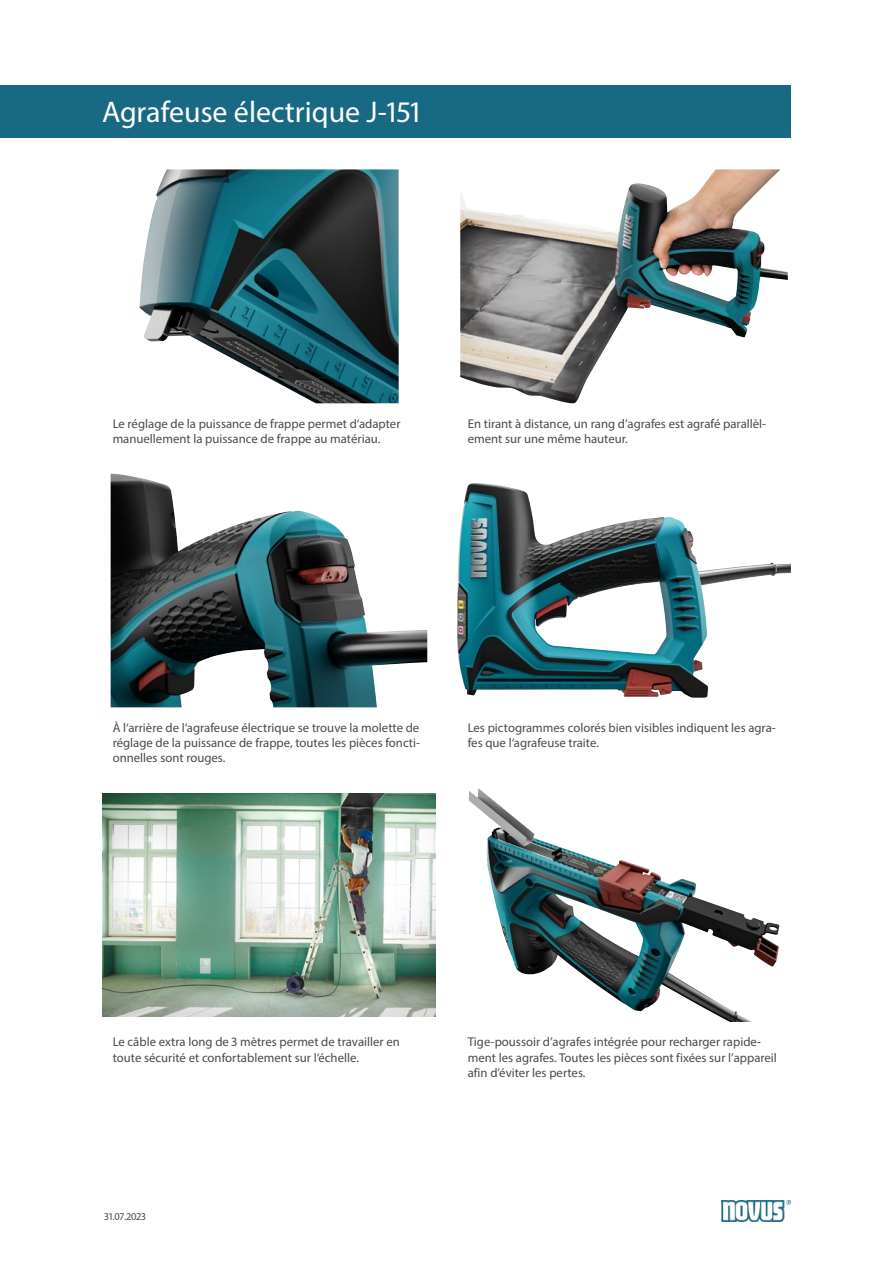
<style>
.page{position:relative;width:893px;height:1263px;background:#fff}
.page>*{position:absolute;margin:0;border:0;box-sizing:border-box;transform-origin:0 0}
.Produktname{font:30px "Myriad Pro";color:#fff}
.Fliesstexte{font:12.75px/15.3px "Myriad Pro";color:#4a4a49}
.t1{font:10.5px "Myriad Pro";color:#4a4a49}
</style>
<div class="page">
<img style="left:139px;top:169px;width:260px;height:234px">
<img style="left:460px;top:169px;width:328px;height:234px">
<img style="left:111px;top:473px;width:316px;height:234px">
<img style="left:457px;top:483px;width:334px;height:215px">
<img style="left:102px;top:794px;width:334px;height:222px">
<img style="left:469px;top:788px;width:300px;height:234px">
<img style="left:721px;top:1200px;width:70px;height:21px">
<div style="left:0;top:85px;width:791px;height:53px;background:#186984"></div>
<p class="Produktname" style="left:102px;top:94px;width:320px">Agrafeuse électrique J-151</p>
<p class="Fliesstexte" style="left:113px;top:416px;width:289px">Le réglage de la puissance de frappe permet d‘adapter manuellement la puissance de frappe au matériau.</p>
<p class="Fliesstexte" style="left:468px;top:416px;width:300px">En tirant à distance, un rang d’agrafes est agrafé parallèl&shy;ement sur une même hauteur.</p>
<p class="Fliesstexte" style="left:113px;top:720px;width:309px;text-align:justify">À l‘arrière de l‘agrafeuse électrique se trouve la molette de réglage de la puissance de frappe, toutes les pièces foncti&shy;onnelles sont rouges.</p>
<p class="Fliesstexte" style="left:468px;top:720px;width:310px">Les pictogrammes colorés bien visibles indiquent les agra&shy;fes que l‘agrafeuse traite.</p>
<p class="Fliesstexte" style="left:113px;top:1034px;width:289px">Le câble extra long de 3 mètres permet de travailler en toute sécurité et confortablement sur l‘échelle.</p>
<p class="Fliesstexte" style="left:468px;top:1034px;width:311px">Tige-poussoir d’agrafes intégrée pour recharger rapide&shy;ment les agrafes. Toutes les pièces sont fixées sur l’appareil afin d’éviter les pertes.</p>
<p class="t1" style="left:104px;top:1210px;width:43px">31.07.2023</p>
</div>
